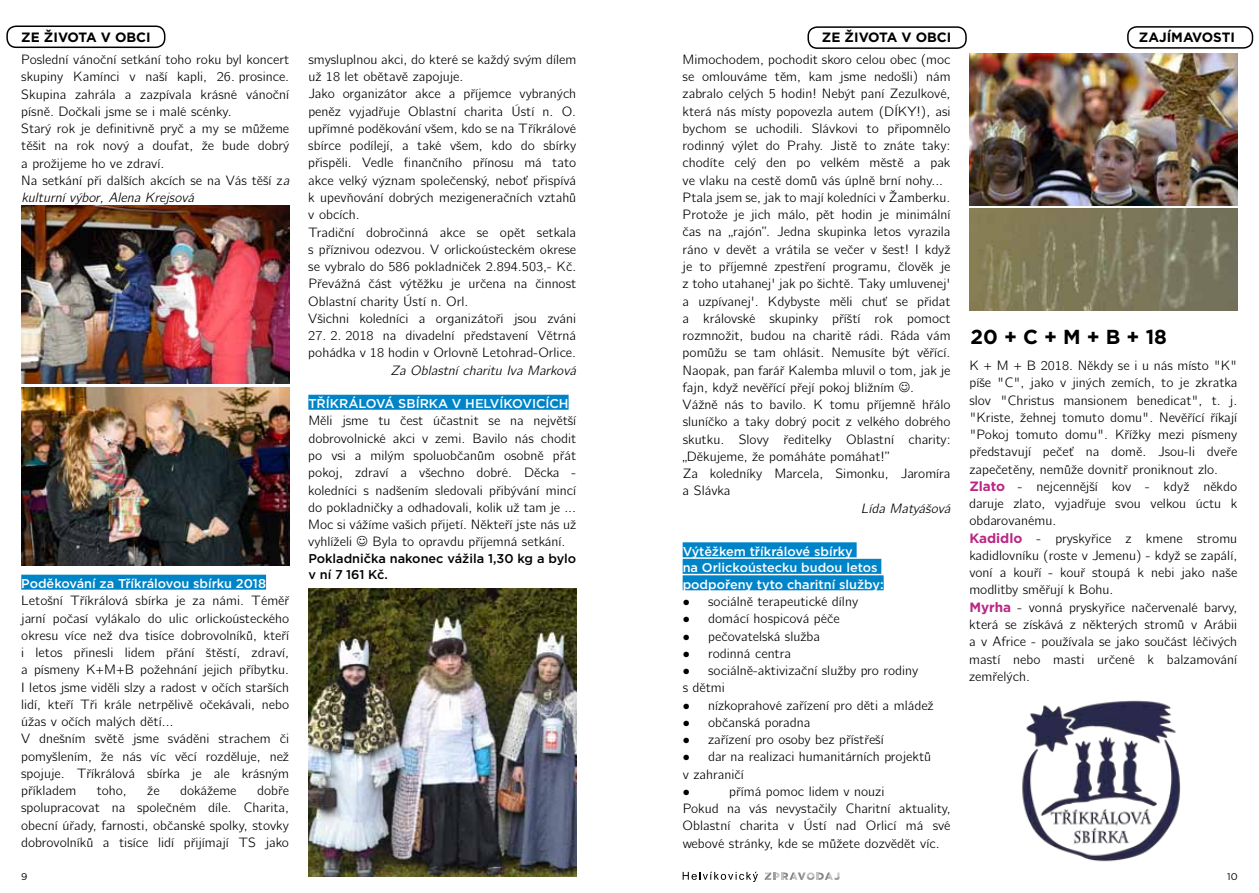
<style>
.page{position:relative;width:1259px;height:893px;background:#fff}
.page>*{position:absolute;margin:0;border:0;box-sizing:border-box;transform-origin:0 0}
.t1{font:700 20.25px "Gotham Bold CE";color:#000}
.t2{font:13.5px/17.2px "CMU Bright";color:#000}
.t3{font:italic 13.5px "CMU Bright";color:#000}
.t4{font:700 13.5px "Gotham Bold CE";color:#000}
.t5{font:500 12.75px/16.5px "Gotham Medium CE";color:#fff}
.t6{font:500 12.75px/16.5px "Gotham Medium CE";color:#000}
.t7{font:9.75px "Gotham Book CE";color:#000}
.s1{font-style:italic}
.s2{font-family:"Gotham Bold CE";font-weight:700;color:#bb2784}
</style>
<div class="page">
<img style="left:1022px;top:700px;width:159px;height:162px">
<svg style="left:764px;top:872px;width:75px;height:8px"></svg>
<svg style="left:682px;top:872px;width:76px;height:10px"></svg>
<div style="left:682px;top:542px;width:174px;height:15px;background:#0084c8"></div>
<div style="left:682px;top:559px;width:199px;height:15px;background:#0084c8"></div>
<div style="left:682px;top:575px;width:201px;height:15px;background:#0084c8"></div>
<img style="left:21px;top:387px;width:268px;height:179px">
<img style="left:21px;top:206px;width:268px;height:178px">
<img style="left:308px;top:589px;width:268px;height:288px">
<div style="left:308px;top:395px;width:260px;height:15px;background:#0084c8"></div>
<div style="left:6px;top:26px;width:159px;height:22px;border:2px solid #000;border-radius:9px"></div>
<div style="left:807px;top:26px;width:159px;height:23px;border:2px solid #000;border-radius:9px"></div>
<div style="left:21px;top:575px;width:245px;height:15px;background:#0084c8"></div>
<img style="left:969px;top:53px;width:268px;height:152px">
<img style="left:969px;top:208px;width:268px;height:102px">
<div style="left:1127px;top:26px;width:126px;height:23px;border:2px solid #000;border-radius:9px"></div>
<p class="t4" style="left:21px;top:29px;width:131px">ZE ŽIVOTA V OBCI</p>
<p class="t4" style="left:822px;top:29px;width:131px">ZE ŽIVOTA V OBCI</p>
<p class="t2" style="left:682px;top:49px;width:269px">Mimochodem, pochodit skoro celou obec (moc se omlouváme těm, kam jsme nedošli) nám zabralo celých 5 hodin! Nebýt paní Zezulkové, která nás místy popovezla autem (DÍKY!), asi bychom se uchodili. Slávkovi to připomnělo rodinný výlet do Prahy. Jistě to znáte taky: chodíte celý den po velkém městě a pak ve vlaku na cestě domů vás úplně brní nohy...<br>Ptala jsem se, jak to mají koledníci v Žamberku.<br>Protože je jich málo, pět hodin je minimální čas na „rajón”. Jedna skupinka letos vyrazila ráno v devět a vrátila se večer v šest! I když je to příjemné zpestření programu, člověk je z toho utahanej' jak po šichtě. Taky umluvenej' a uzpívanej'. Kdybyste měli chuť se přidat a královské skupinky příští rok pomoct rozmnožit, budou na charitě rádi. Ráda vám pomůžu se tam ohlásit. Nemusíte být věřící.<br>Naopak, pan farář Kalemba mluvil o tom, jak je fajn, když nevěřící přejí pokoj bližním .<br>Vážně nás to bavilo. K tomu příjemně hřálo sluníčko a taky dobrý pocit z velkého dobrého skutku. Slovy ředitelky Oblastní charity: „Děkujeme, že pomáháte pomáhat!”<br>Za koledníky Marcela, Simonku, Jaromíra a Slávka</p>
<p class="t3" style="left:860px;top:496px;width:91px">Lída Matyášová</p>
<p class="t5" style="left:682px;top:543px;width:202px">Výtěžkem tříkrálové sbírky<br>na Orlickoústecku budou letos podpořeny tyto charitní služby:</p>
<p class="t2" style="left:682px;top:591px;width:177px">• sociálně terapeutické dílny</p>
<p class="t2" style="left:682px;top:609px;width:159px">• domácí hospicová péče</p>
<p class="t2" style="left:682px;top:626px;width:139px">• pečovatelská služba</p>
<p class="t2" style="left:682px;top:643px;width:110px">• rodinná centra</p>
<p class="t2" style="left:682px;top:660px;width:237px">• sociálně-aktivizační služby pro rodiny s dětmi</p>
<p class="t2" style="left:682px;top:695px;width:252px">• nízkoprahové zařízení pro děti a mládež</p>
<p class="t2" style="left:682px;top:712px;width:129px">• občanská poradna</p>
<p class="t2" style="left:682px;top:729px;width:203px">• zařízení pro osoby bez přístřeší</p>
<p class="t2" style="left:682px;top:747px;width:250px">• dar na realizaci humanitárních projektů v zahraničí<br>•</p>
<p class="t2" style="left:21px;top:49px;width:269px">Poslední vánoční setkání toho roku byl koncert skupiny Kamínci v naší kapli, 26. prosince.<br>Skupina zahrála a zazpívala krásné vánoční písně. Dočkali jsme se i malé scénky.<br>Starý rok je definitivně pryč a my se můžeme těšit na rok nový a doufat, že bude dobrý a prožijeme ho ve zdraví.<br>Na setkání při dalších akcích se na Vás těší z<span class="s1">a kulturní výbor, Alena Krejsová</span></p>
<p class="t2" style="left:308px;top:49px;width:269px">smysluplnou akci, do které se každý svým dílem už 18 let obětavě zapojuje.<br>Jako organizátor akce a příjemce vybraných peněz vyjadřuje Oblastní charita Ústí n. O. upřímné poděkování všem, kdo se na Tříkrálové sbírce podílejí, a také všem, kdo do sbírky přispěli. Vedle finančního přínosu má tato akce velký význam společenský, neboť přispívá k upevňování dobrých mezigeneračních vztahů v obcích.<br>Tradiční dobročinná akce se opět setkala s příznivou odezvou. V orlickoústeckém okrese se vybralo do 586 pokladniček 2.894.503,- Kč.<br>Převážná část výtěžku je určena na činnost Oblastní charity Ústí n. Orl.<br>Všichni koledníci a organizátoři jsou zváni</p>
<p class="t2" style="left:308px;top:325px;width:269px">27. 2. 2018 na divadelní představení Větrná pohádka v 18 hodin v Orlovně Letohrad-Orlice.</p>
<p class="t3" style="left:390px;top:358px;width:187px">Za Oblastní charitu Iva Marková</p>
<p class="t5" style="left:308px;top:395px;width:262px">TŘÍKRÁLOVÁ SBÍRKA V HELVÍKOVICÍCH</p>
<p class="t2" style="left:308px;top:411px;width:270px;text-align:justify">Měli jsme tu čest účastnit se na největší dobrovolnické akci v zemi. Bavilo nás chodit po vsi a milým spoluobčanům osobně přát pokoj, zdraví a všechno dobré. Děcka - koledníci s nadšením sledovali přibývání mincí do pokladničky a odhadovali, kolik už tam je ...<br>Moc si vážíme vašich přijetí. Někteří jste nás už vyhlíželi</p>
<p class="t2" style="left:372px;top:532px;width:195px">Byla to opravdu příjemná setkání.</p>
<p class="t6" style="left:308px;top:550px;width:269px">Pokladnička nakonec vážila 1,30 kg a bylo v ní 7 161 Kč.</p>
<p class="t5" style="left:21px;top:575px;width:246px">Poděkování za Tříkrálovou sbírku 2018</p>
<p class="t2" style="left:21px;top:591px;width:270px">Letošní Tříkrálová sbírka je za námi. Téměř jarní počasí vylákalo do ulic orlickoústeckého okresu více než dva tisíce dobrovolníků, kteří i letos přinesli lidem přání štěstí, zdraví, a písmeny K+M+B požehnání jejich příbytku.<br>I letos jsme viděli slzy a radost v očích starších lidí, kteří Tři krále netrpělivě očekávali, nebo úžas v očích malých dětí…<br>V dnešním světě jsme sváděni strachem či pomyšlením, že nás víc věcí rozděluje, než spojuje. Tříkrálová sbírka je ale krásným příkladem</p>
<p class="t2" style="left:21px;top:781px;width:269px;text-align:justify;text-indent:236px">dobře spolupracovat na společném díle. Charita, obecní úřady, farnosti, občanské spolky, stovky dobrovolníků a tisíce lidí přijímají TS jako</p>
<p class="t2" style="left:97px;top:781px;width:32px">toho,</p>
<p class="t2" style="left:147px;top:781px;width:14px">že</p>
<p class="t2" style="left:180px;top:781px;width:58px">dokážeme</p>
<p class="t2" style="left:682px;top:781px;width:269px;text-indent:47px">přímá pomoc lidem v nouzi<br>Pokud na vás nevystačily Charitní aktuality, Oblastní charita v Ústí nad Orlicí má své webové stránky, kde se můžete dozvědět víc.</p>
<p class="t4" style="left:1139px;top:29px;width:98px">ZAJÍMAVOSTI</p>
<h1 class="t1" style="left:970px;top:324px;width:198px">20 + C + M + B + 18</h1>
<p class="t2" style="left:969px;top:356px;width:270px">K + M + B 2018. Někdy se i u nás místo "K" píše "C", jako v jiných zemích, to je zkratka slov "Christus mansionem benedicat", t. j. "Kriste, žehnej tomuto domu". Nevěřící říkají "Pokoj tomuto domu". Křížky mezi písmeny představují pečeť na domě. Jsou-li dveře zapečetěny, nemůže dovnitř proniknout zlo.<br><span class="s2">Zlato</span> - nejcennější kov - když někdo daruje zlato, vyjadřuje svou velkou úctu k obdarovanému.<br><span class="s2">Kadidlo</span> - pryskyřice z kmene stromu kadidlovníku (roste v Jemenu) - když se zapálí, voní a kouří - kouř stoupá k nebi jako naše modlitby směřují k Bohu.<br><span class="s2">Myrha</span> - vonná pryskyřice načervenalé barvy, která se získává z některých stromů v Arábii a v Africe - používala se jako součást léčivých mastí nebo masti určené k balzamování zemřelých.</p>
<p class="t7" style="left:21px;top:870px;width:8px">9</p>
<p class="t7" style="left:1227px;top:870px;width:12px">10</p>
</div>
